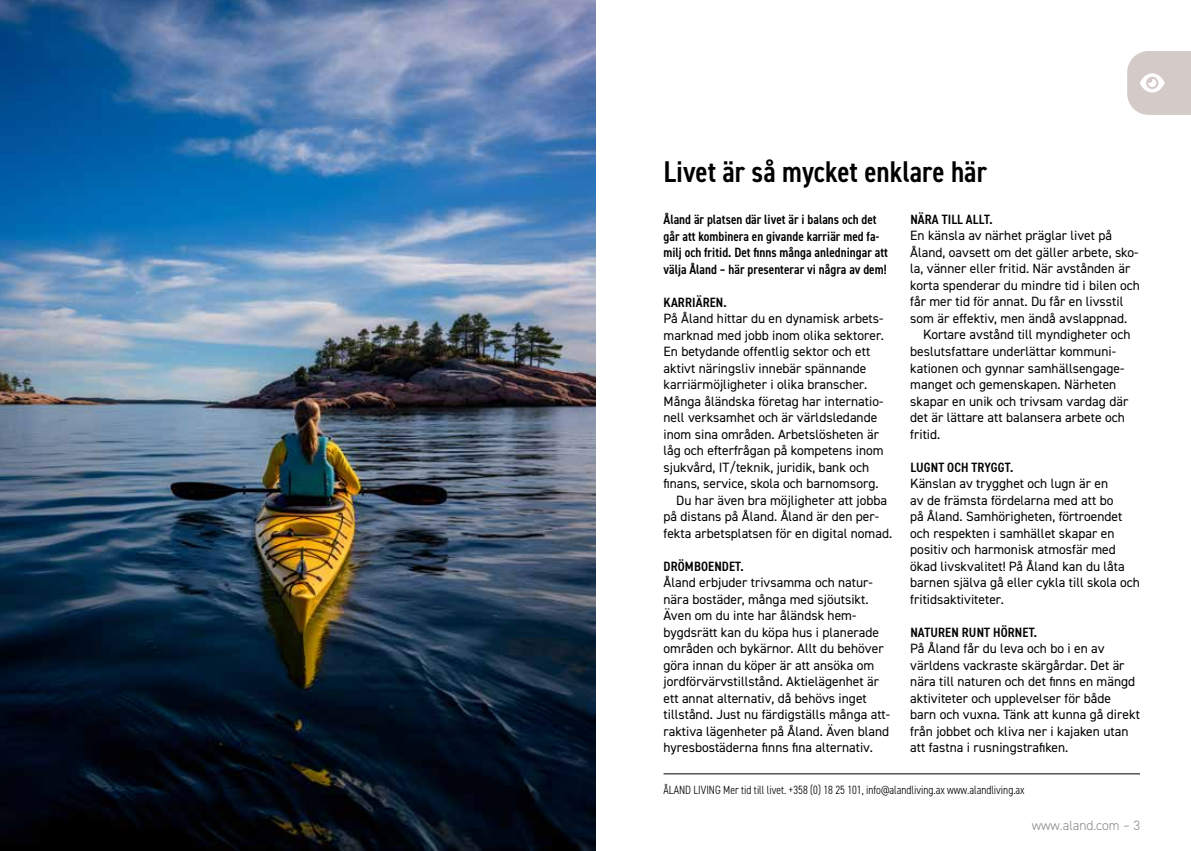
<style>
.page{position:relative;width:1191px;height:851px;background:#fff}
.page>*{position:absolute;margin:0;border:0;box-sizing:border-box;transform-origin:0 0}
.t1{font:600 condensed 30px "DIN2014";color:#000}
.t2{font:13.5px/16.5px "DIN2014";color:#000}
.t3{font:600 condensed 13.5px/16.5px "DIN2014";color:#000}
.t4{font:300 13.5px "DIN2014";color:#878787}
.t5{font:300 condensed 12px "DIN2014";color:#000}
</style>
<div class="page">
<hr style="left:663px;top:773px;width:477px;height:1px;background:#000">
<img style="left:0;top:0;width:595px;height:850px">
<svg style="left:1127px;top:51px;width:64px;height:64px;background:#d8d0ce"></svg>
<h1 class="t1" style="left:663px;top:151px;width:325px">Livet är så mycket enklare här</h1>
<p class="t3" style="left:663px;top:211px;width:226px">Åland är platsen där livet är i balans och det går att kombinera en givande karriär med fa&shy;milj och fritid. Det finns många anledningar att välja Åland – här presenterar vi några av dem!</p>
<p class="t3" style="left:663px;top:293px;width:65px">KARRIÄREN.</p>
<p class="t2" style="left:663px;top:310px;width:221px">På Åland hittar du en dynamisk arbets-</p>
<p class="t2" style="left:663px;top:326px;width:222px">marknad med jobb inom olika sektorer.</p>
<p class="t2" style="left:663px;top:343px;width:208px">En betydande offentlig sektor och ett</p>
<p class="t2" style="left:663px;top:359px;width:204px">aktivt näringsliv innebär spännande</p>
<p class="t2" style="left:663px;top:376px;width:205px">karriärmöjligheter i olika branscher.</p>
<p class="t2" style="left:663px;top:392px;width:221px">Många åländska företag har internatio-</p>
<p class="t2" style="left:663px;top:409px;width:215px">nell verksamhet och är världsledande</p>
<p class="t2" style="left:663px;top:425px;width:217px">inom sina områden. Arbetslösheten är</p>
<p class="t2" style="left:663px;top:442px;width:222px">låg och efterfrågan på kompetens inom</p>
<p class="t2" style="left:663px;top:458px;width:207px">sjukvård, IT/teknik, juridik, bank och</p>
<p class="t2" style="left:663px;top:475px;width:216px">finans, service, skola och barnomsorg.</p>
<p class="t2" style="left:676px;top:491px;width:212px">Du har även bra möjligheter att jobba</p>
<p class="t2" style="left:663px;top:508px;width:217px">på distans på Åland. Åland är den per-</p>
<p class="t2" style="left:663px;top:524px;width:230px">fekta arbetsplatsen för en digital nomad.</p>
<p class="t3" style="left:663px;top:557px;width:82px">DRÖMBOENDET.</p>
<p class="t2" style="left:663px;top:574px;width:228px">Åland erbjuder trivsamma och natur&shy;nära bostäder, många med sjöutsikt.<br>Även om du inte har åländsk hem&shy;bygdsrätt kan du köpa hus i planerade områden och bykärnor. Allt du behöver göra innan du köper är att ansöka om jordförvärvstillstånd. Aktielägenhet är ett annat alternativ, då behövs inget tillstånd. Just nu färdigställs många att&shy;raktiva lägenheter på Åland. Även bland hyresbostäderna finns fina alternativ.</p>
<p class="t3" style="left:910px;top:211px;width:84px">NÄRA TILL ALLT.</p>
<p class="t2" style="left:910px;top:227px;width:203px">En känsla av närhet präglar livet på</p>
<p class="t2" style="left:910px;top:244px;width:230px">Åland, oavsett om det gäller arbete, sko-</p>
<p class="t2" style="left:910px;top:260px;width:221px">la, vänner eller fritid. När avstånden är</p>
<p class="t2" style="left:910px;top:277px;width:231px">korta spenderar du mindre tid i bilen och</p>
<p class="t2" style="left:910px;top:293px;width:215px">får mer tid för annat. Du får en livsstil</p>
<p class="t2" style="left:910px;top:310px;width:218px">som är effektiv, men ändå avslappnad.</p>
<p class="t2" style="left:923px;top:326px;width:209px">Kortare avstånd till myndigheter och</p>
<p class="t2" style="left:910px;top:343px;width:207px">beslutsfattare underlättar kommuni-</p>
<p class="t2" style="left:910px;top:359px;width:216px">kationen och gynnar samhällsengage-</p>
<p class="t2" style="left:910px;top:376px;width:208px">manget och gemenskapen. Närheten</p>
<p class="t2" style="left:910px;top:392px;width:220px">skapar en unik och trivsam vardag där</p>
<p class="t2" style="left:910px;top:409px;width:216px">det är lättare att balansera arbete och</p>
<p class="t2" style="left:910px;top:425px;width:32px">fritid.</p>
<p class="t3" style="left:910px;top:458px;width:104px">LUGNT OCH TRYGGT.</p>
<p class="t2" style="left:910px;top:475px;width:231px">Känslan av trygghet och lugn är en<br>av de främsta fördelarna med att bo<br>på Åland. Samhörigheten, förtroendet och respekten i samhället skapar en positiv och harmonisk atmosfär med ökad livskvalitet! På Åland kan du låta barnen själva gå eller cykla till skola och fritidsaktiviteter.</p>
<p class="t3" style="left:910px;top:623px;width:128px">NATUREN RUNT HÖRNET.</p>
<p class="t2" style="left:910px;top:640px;width:231px">På Åland får du leva och bo i en av världens vackraste skärgårdar. Det är nära till naturen och det finns en mängd aktiviteter och upplevelser för både barn och vuxna. Tänk att kunna gå direkt från jobbet och kliva ner i kajaken utan att fastna i rusningstrafiken.</p>
<p class="t5" style="left:663px;top:782px;width:362px">ÅLAND LIVING Mer tid till livet. +358 (0) 18 25 101, info@alandliving.ax www.alandliving.ax</p>
<p class="t4" style="left:1031px;top:816px;width:110px">www.aland.com – 3</p>
</div>
